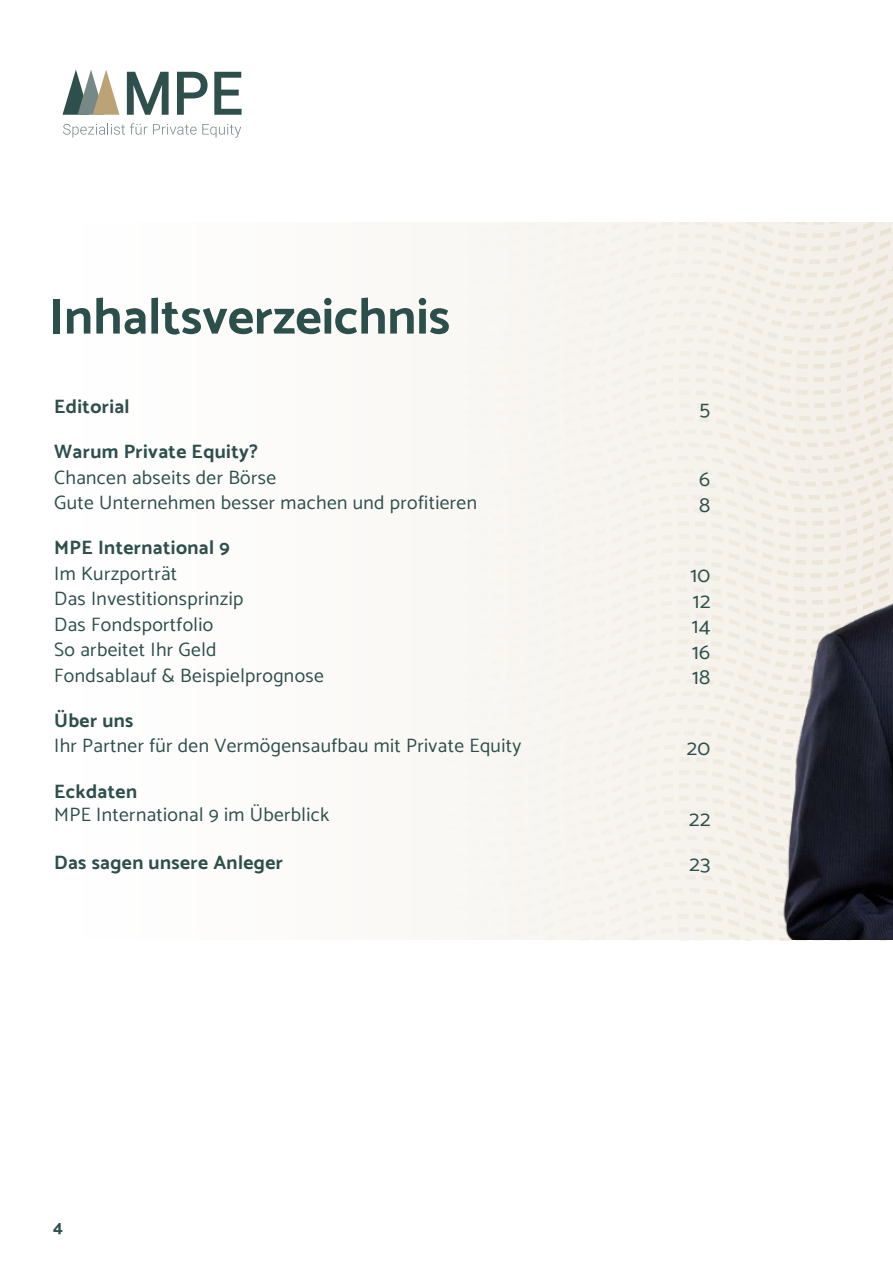
<style>
.page{position:relative;width:893px;height:1263px;background:#fff}
.page>*{position:absolute;margin:0;border:0;box-sizing:border-box;transform-origin:0 0}
.t1{font:700 51px "Catamaran";color:#2d4f4b}
.t2{font:21.6px/25.5px "Catamaran";letter-spacing:.02em;color:#2d4f4b}
.t3{font:19.5px/25.5px "Catamaran";letter-spacing:.02em;color:#2d4f4b}
.t4{font:700 19.5px "Catamaran";letter-spacing:.02em;color:#2d4f4b}
.t5{font:700 17.55px "Catamaran";color:#2d4f4b}
</style>
<div class="page">
<div style="left:54px;top:222px;width:839px;height:718px;background:linear-gradient(to right,#fff,#f2ede5)"></div>
<img style="left:765px;top:328px;width:128px;height:612px">
<svg style="left:63px;top:123px;width:84px;height:15px"></svg>
<svg style="left:153px;top:124px;width:88px;height:14px"></svg>
<svg style="left:63px;top:70px;width:56px;height:45px"></svg>
<svg style="left:127px;top:72px;width:42px;height:43px"></svg>
<svg style="left:177px;top:72px;width:31px;height:43px"></svg>
<svg style="left:214px;top:72px;width:28px;height:43px"></svg>
<h1 class="t1" style="left:49px;top:289px;width:403px">Inhaltsverzeichnis</h1>
<p class="t4" style="left:54px;top:396px;width:77px">Editorial</p>
<p class="t2" style="left:700px;top:396px;width:12px">5</p>
<p class="t4" style="left:54px;top:441px;width:205px">Warum Private Equity?</p>
<p class="t3" style="left:54px;top:465px;width:424px">Chancen abseits der Börse<br>Gute Unternehmen besser machen und profitieren</p>
<p class="t2" style="left:699px;top:467px;width:13px">6<br>8</p>
<p class="t4" style="left:54px;top:537px;width:177px">MPE International 9</p>
<p class="t3" style="left:54px;top:561px;width:271px">Im Kurzporträt<br>Das Investitionsprinzip<br>Das Fondsportfolio<br>So arbeitet Ihr Geld<br>Fondsablauf &amp; Beispielprognose</p>
<p class="t2" style="left:690px;top:563px;width:21px;text-align:justify">10<br>12<br>14<br>16<br>18</p>
<p class="t4" style="left:54px;top:710px;width:81px">Über uns</p>
<p class="t3" style="left:54px;top:733px;width:468px">Ihr Partner für den Vermögensaufbau mit Private Equity</p>
<p class="t2" style="left:687px;top:735px;width:25px">20</p>
<p class="t4" style="left:54px;top:781px;width:84px">Eckdaten</p>
<p class="t3" style="left:54px;top:802px;width:277px">MPE International 9 im Überblick</p>
<p class="t2" style="left:689px;top:806px;width:23px">22</p>
<p class="t4" style="left:54px;top:852px;width:230px">Das sagen unsere Anleger</p>
<p class="t2" style="left:690px;top:851px;width:22px">23</p>
<p class="t5" style="left:53px;top:1218px;width:11px">4</p>
</div>
